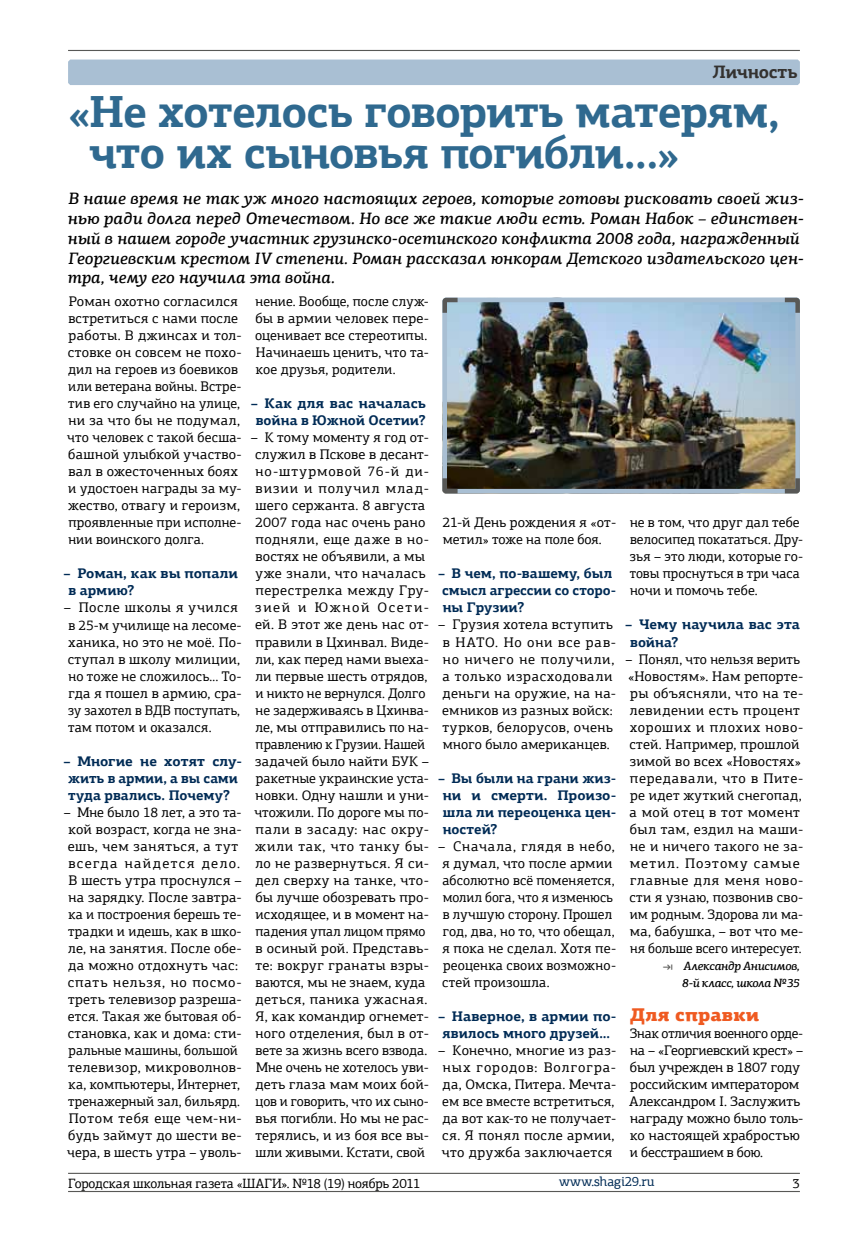
<style>
.page{position:relative;width:868px;height:1259px;background:#fff}
.page>*{position:absolute;margin:0;border:0;box-sizing:border-box;transform-origin:0 0}
.t1{font:700 45px/40.5px "PF Agora Slab Pro";letter-spacing:-.02em;color:#2f698f}
.t2{font:900 18.45px "PF Agora Slab Pro";letter-spacing:.01em;color:#ef5a21}
.t3{font:700 18px "PF Agora Slab Pro";letter-spacing:-.02em;color:#343230}
.t4{font:italic 500 16.5px/19.8px "PF Agora Slab Pro";color:#000}
.t5{font:13.95px/17px "PF Agora Slab Pro";letter-spacing:.015em;color:#000}
.t6{font:700 13.95px/17px "PF Agora Slab Pro";color:#002b55}
.t7{font:13.95px/17px "PF Agora Slab Pro";letter-spacing:-.005em;color:#000}
.t8{font:13.5px "PF Agora Slab Pro";letter-spacing:-.01em;color:#000}
.t9{font:13.5px "PF Agora Slab Pro";letter-spacing:-.005em;color:#002b55}
.t10{font:italic 500 12px/17px "PF Agora Slab Pro";letter-spacing:-.025em;color:#000;text-align:right}
.s1{font-style:normal;color:#585856}
</style>
<div class="page">
<hr style="left:68px;top:1191px;width:731px;height:1px;background:#585856">
<hr style="left:68px;top:1172px;width:731px;height:2px;background:#585856">
<hr style="left:68px;top:50px;width:731px;height:1px;background:#585856">
<div style="left:68px;top:60px;width:731px;height:25px;background:#a9bfd3"></div>
<img style="left:442px;top:297px;width:358px;height:197px">
<p class="t3" style="left:712px;top:61px;width:87px">Личность</p>
<h1 class="t1" style="left:89px;top:91px;width:692px;text-indent:-21px">«Не хотелось говорить матерям, что их сыновья погибли…»</h1>
<p class="t4" style="left:68px;top:188px;width:737px">В наше время не так уж много настоящих героев, которые готовы рисковать своей жиз&shy;нью ради долга перед Отечеством. Но все же такие люди есть. Роман Набок – единствен&shy;ный в нашем городе участник грузинско-осетинского конфликта 2008 года, награжденный Георгиевским крестом IV степени. Роман рассказал юнкорам Детского издательского цен&shy;тра, чему его научила эта война.</p>
<p class="t5" style="left:67px;top:293px;width:176px">Роман охотно согласился встретиться с нами после работы. В джинсах и тол&shy;стовке он совсем не похо&shy;дил на героев из боевиков или ветерана войны. Встре&shy;тив его случайно на улице, ни за что бы не подумал, что человек с такой бесша&shy;башной улыбкой участво&shy;вал в ожесточенных боях и удостоен награды за му&shy;жество, отвагу и героизм, проявленные при исполне&shy;нии воинского долга.</p>
<p class="t6" style="left:69px;top:565px;width:171px;text-indent:-5px">– Роман, как вы попали в армию?</p>
<p class="t5" style="left:64px;top:599px;width:179px">– После школы я учился в 25‑м училище на лесоме&shy;ханика, но это не моё. По&shy;ступал в школу милиции, но тоже не сложилось… То&shy;гда я пошел в армию, сра&shy;зу захотел в ВДВ поступать, там потом и оказался.</p>
<p class="t6" style="left:64px;top:752px;width:180px;text-align:center">– Многие не хотят слу&shy;жить в армии, а вы сами туда рвались. Почему?</p>
<p class="t5" style="left:64px;top:803px;width:179px">– Мне было 18 лет, а это та&shy;кой возраст, когда не зна&shy;ешь, чем заняться, а тут всегда найдется дело.<br>В шесть утра проснулся – на зарядку. После завтра&shy;ка и построения берешь те&shy;традки и идешь, как в шко&shy;ле, на занятия. После обе&shy;да можно отдохнуть час: спать нельзя, но посмо&shy;треть телевизор разреша&shy;ется. Такая же бытовая об&shy;становка, как и дома: сти&shy;ральные машины, большой телевизор, микроволнов&shy;ка, компьютеры, Интернет, тренажерный зал, бильярд.<br>Потом тебя еще чем‑ни&shy;будь займут до шести ве&shy;чера, в шесть утра – уволь-</p>
<p class="t5" style="left:255px;top:293px;width:175px">нение. Вообще, после служ&shy;бы в армии человек пере&shy;оценивает все стереотипы.<br>Начинаешь ценить, что та&shy;кое друзья, родители.</p>
<p class="t6" style="left:251px;top:395px;width:177px;text-align:center">– Как для вас началась война в Южной Осетии?</p>
<p class="t5" style="left:251px;top:429px;width:180px">– К тому моменту я год от&shy;служил в Пскове в десант&shy;но-штурмовой 76‑й ди&shy;визии и получил млад&shy;шего сержанта. 8 августа<br>2007 года нас очень рано подняли, еще даже в но&shy;востях не объявили, а мы уже знали, что началась перестрелка между Гру&shy;зией и Южной Осети&shy;ей. В этот же день нас от&shy;правили в Цхинвал. Виде&shy;ли, как перед нами выеха&shy;ли первые шесть отрядов, и никто не вернулся. Долго не задерживаясь в Цхинва&shy;ле, мы отправились по на&shy;правлению к Грузии. Нашей задачей было найти БУК – ракетные украинские уста&shy;новки. Одну нашли и уни&shy;чтожили. По дороге мы по&shy;пали в засаду: нас окру&shy;жили так, что танку бы&shy;ло не развернуться. Я си&shy;дел сверху на танке, что&shy;бы лучше обозревать про&shy;исходящее, и в момент на&shy;падения упал лицом прямо в осиный рой. Представь&shy;те: вокруг гранаты взры&shy;ваются, мы не знаем, куда деться, паника ужасная.<br>Я, как командир огнемет&shy;ного отделения, был в от&shy;вете за жизнь всего взвода.<br>Мне очень не хотелось уви&shy;деть глаза мам моих бой&shy;цов и говорить, что их сыно&shy;вья погибли. Но мы не рас&shy;терялись, и из боя все вы&shy;шли живыми. Кстати, свой</p>
<p class="t5" style="left:629px;top:514px;width:175px">не в том, что друг дал тебе велосипед покататься. Дру&shy;зья – это люди, которые го&shy;товы проснуться в три часа ночи и помочь тебе.</p>
<p class="t6" style="left:630px;top:616px;width:171px;text-indent:-5px">– Чему научила вас эта война?</p>
<p class="t5" style="left:625px;top:650px;width:180px">– Понял, что нельзя верить «Новостям». Нам репорте&shy;ры объясняли, что на те&shy;левидении есть процент хороших и плохих ново&shy;стей. Например, прошлой зимой во всех «Новостях» передавали, что в Пите&shy;ре идет жуткий снегопад, а мой отец в тот момент был там, ездил на маши&shy;не и ничего такого не за&shy;метил. Поэтому самые главные для меня ново&shy;сти я узнаю, позвонив сво&shy;им родным. Здорова ли ма&shy;ма, бабушка, – вот что ме&shy;ня больше всего интересует.</p>
<p class="t10" style="left:662px;top:957px;width:139px"><span class="s1">⇥</span> Александр Анисимов,<br>8‑й класс, школа №35</p>
<h2 class="t2" style="left:630px;top:1002px;width:131px">Для справки</h2>
<p class="t7" style="left:629px;top:1024px;width:176px">Знак отличия военного орде&shy;на – «Георгиевский крест» – был учрежден в 1807 году российским императором<br>Александром I. Заслужить награду можно было толь&shy;ко настоящей храбростью и бесстрашием в бою.</p>
<p class="t5" style="left:442px;top:514px;width:175px">21‑й День рождения я «от&shy;метил» тоже на поле боя.</p>
<p class="t6" style="left:442px;top:565px;width:175px;text-indent:-4px">– В чем, по‑вашему, был смысл агрессии со сторо&shy;ны Грузии?</p>
<p class="t5" style="left:438px;top:616px;width:179px">– Грузия хотела вступить в НАТО. Но они все рав&shy;но ничего не получили, а только израсходовали деньги на оружие, на на&shy;емников из разных войск: турков, белорусов, очень много было американцев.</p>
<p class="t6" style="left:442px;top:769px;width:175px;text-align:justify;text-indent:-5px">– Вы были на грани жиз&shy;ни и смерти. Произо&shy;шла ли переоценка цен&shy;ностей?</p>
<p class="t5" style="left:438px;top:837px;width:179px">– Сначала, глядя в небо, я думал, что после армии абсолютно всё поменяется, молил бога, что я изменюсь в лучшую сторону. Прошел год, два, но то, что обещал, я пока не сделал. Хотя пе&shy;реоценка своих возможно&shy;стей произошла.</p>
<p class="t6" style="left:438px;top:1007px;width:180px;text-align:center">– Наверное, в армии по&shy;явилось много друзей…</p>
<p class="t5" style="left:438px;top:1041px;width:180px">– Конечно, многие из раз&shy;ных городов: Волгогра&shy;да, Омска, Питера. Мечта&shy;ем все вместе встретиться, да вот как‑то не получает&shy;ся. Я понял после армии, что дружба заключается</p>
<p class="t8" style="left:68px;top:1174px;width:354px">Городская школьная газета «ШАГИ». №18 (19) ноябрь 2011</p>
<p class="t9" style="left:559px;top:1173px;width:97px">www.shagi29.ru</p>
<p class="t8" style="left:792px;top:1174px;width:9px">3</p>
</div>
